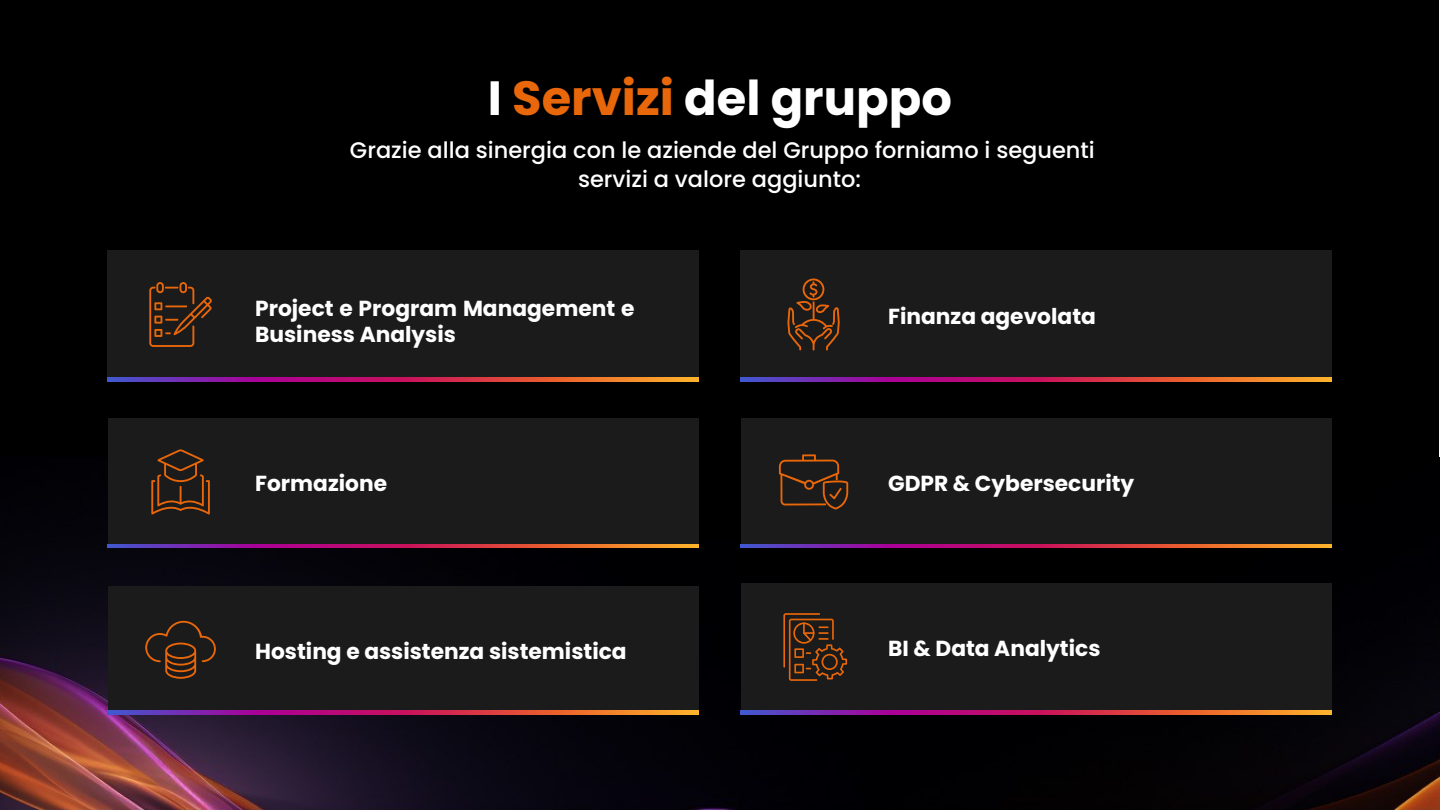
<style>
.page{position:relative;width:1440px;height:810px;background:#fff}
.page>*{position:absolute;margin:0;border:0;box-sizing:border-box;transform-origin:0 0}
.t1{font:700 48px "Poppins";color:#fff}
.t2{font:500 22.5px/28.5px "Poppins";color:#fff;text-align:center}
.t3{font:700 21.8px/25.5px "Poppins";color:#fff}
.s1{color:#e9670b}
</style>
<div class="page">
<div style="left:0;top:0;width:1439px;height:810px;background:#000"></div>
<img style="left:0;top:457px;width:1440px;height:353px">
<div style="left:108px;top:418px;width:591px;height:127px;background:#1b1b1b"></div>
<svg style="left:151px;top:449px;width:59px;height:66px"></svg>
<svg style="left:108px;top:544px;width:591px;height:4px;background:#be3d67"></svg>
<div style="left:108px;top:586px;width:591px;height:127px;background:#1b1b1b"></div>
<svg style="left:145px;top:621px;width:71px;height:58px"></svg>
<hr style="left:108px;top:711px;width:591px;height:3px;background:#fff">
<div style="left:108px;top:251px;width:591px;height:127px;background:#1b1b1b"></div>
<svg style="left:149px;top:282px;width:63px;height:65px"></svg>
<svg style="left:108px;top:377px;width:591px;height:4px;background:#be3d67"></svg>
<div style="left:741px;top:583px;width:591px;height:128px;background:#1b1b1b"></div>
<svg style="left:741px;top:711px;width:591px;height:4px;background:#be3d67"></svg>
<svg style="left:783px;top:613px;width:64px;height:68px"></svg>
<div style="left:741px;top:251px;width:591px;height:127px;background:#1b1b1b"></div>
<svg style="left:787px;top:279px;width:53px;height:71px"></svg>
<svg style="left:741px;top:377px;width:591px;height:4px;background:#be3d67"></svg>
<div style="left:741px;top:418px;width:591px;height:127px;background:#1b1b1b"></div>
<svg style="left:779px;top:454px;width:69px;height:56px"></svg>
<svg style="left:741px;top:544px;width:591px;height:4px;background:#be3d67"></svg>
<p class="t1" style="left:488px;top:64px;width:466px">I <span class="s1">Servizi</span> del gruppo</p>
<p class="t2" style="left:350px;top:136px;width:746px">Grazie alla sinergia con le aziende del Gruppo forniamo i seguenti servizi a valore aggiunto:</p>
<p class="t3" style="left:255px;top:296px;width:381px">Project e Program Management e<br>Business Analysis</p>
<p class="t3" style="left:888px;top:303px;width:209px">Finanza agevolata</p>
<p class="t3" style="left:255px;top:471px;width:133px">Formazione</p>
<p class="t3" style="left:255px;top:639px;width:373px">Hosting e assistenza sistemistica</p>
<p class="t3" style="left:888px;top:471px;width:248px">GDPR &amp; Cybersecurity</p>
<p class="t3" style="left:888px;top:636px;width:214px">BI &amp; Data Analytics</p>
</div>
